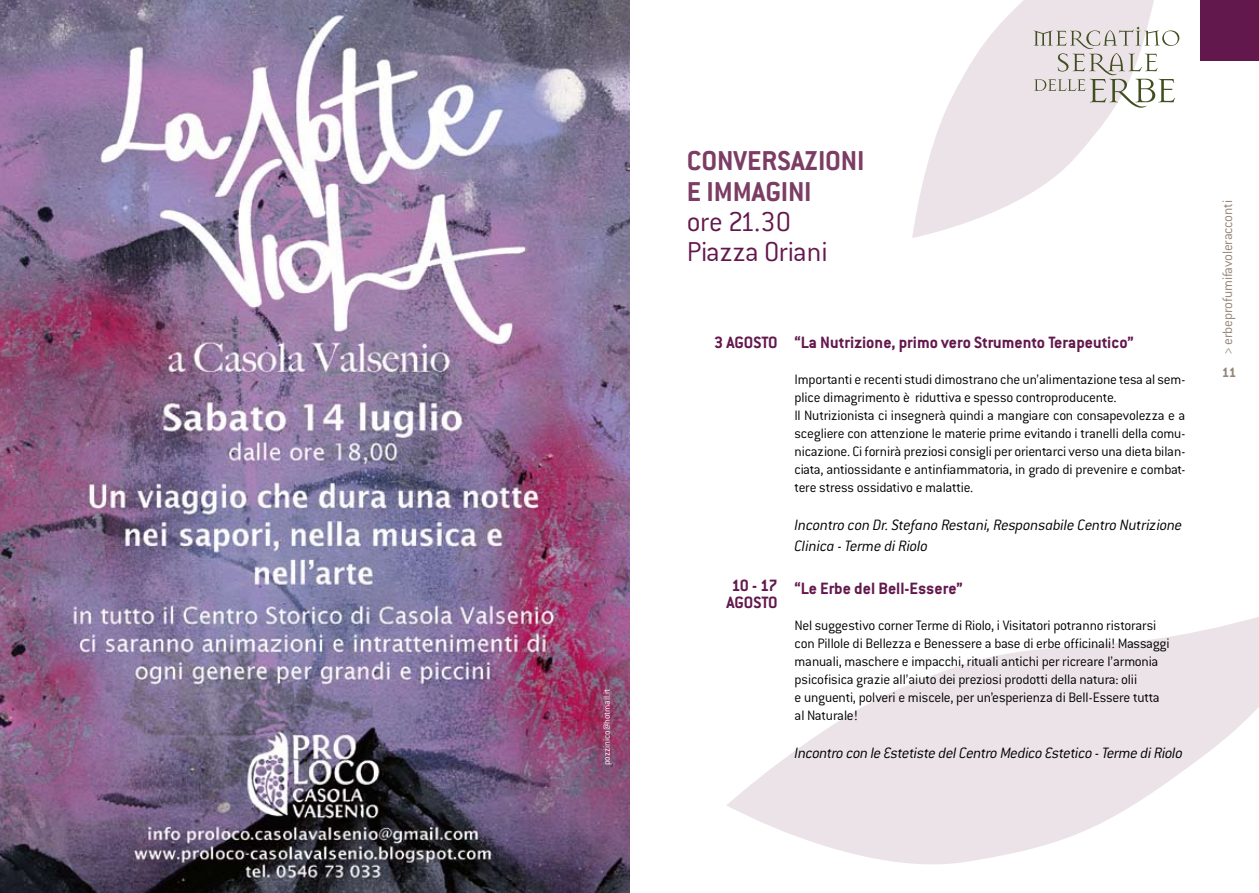
<style>
.page{position:relative;width:1259px;height:893px;background:#fff}
.page>*{position:absolute;margin:0;border:0;box-sizing:border-box;transform-origin:0 0}
.t1{font:700 30px/31.5px "Conduit ITC";color:#7c3d64}
.t2{font:300 30px/30px "Conduit ITC";letter-spacing:-.005em;color:#63184d}
.t3{font:700 18px/16.5px "Conduit ITC";color:#63184d}
.t4{font:italic 300 16.5px/21.6px "Conduit ITC";letter-spacing:-.02em;color:#000}
.t5{font:300 15px/18px "Conduit ITC";letter-spacing:-.015em;color:#000}
.t6{font:300 15px "Conduit ITC";letter-spacing:-.015em;color:#948579}
.t7{font:700 15px "Conduit ITC";color:#948579}
.t8{font:300 9.75px "Conduit ITC";letter-spacing:-.01em;color:#fff}
</style>
<div class="page">
<img style="left:0;top:0;width:629px;height:893px">
<svg style="left:727px;top:617px;width:532px;height:248px;fill:#ece3e8"></svg>
<svg style="left:912px;top:0;width:242px;height:238px"></svg>
<svg style="left:1033px;top:27px;width:146px;height:81px"></svg>
<div style="left:1201px;top:0;width:58px;height:61px;background:#63184d"></div>
<p class="t8" style="left:601px;top:765px;width:77px;rotate:-90deg">pozzinico@hotmail.it</p>
<h1 class="t1" style="left:687px;top:144px;width:179px">CONVERSAZIONI<br>E IMMAGINI</h1>
<h1 class="t2" style="left:687px;top:207px;width:142px">ore 21.30<br>Piazza Oriani</h1>
<p class="t3" style="left:714px;top:333px;width:65px">3 AGOSTO</p>
<p class="t3" style="left:726px;top:577px;width:53px">10 - 17<br>AGOSTO</p>
<p class="t3" style="left:794px;top:334px;width:341px">“La Nutrizione, primo vero Strumento Terapeutico”</p>
<p class="t5" style="left:794px;top:370px;width:392px">Importanti e recenti studi dimostrano che un’alimentazione tesa al sem&shy;plice dimagrimento è riduttiva e spesso controproducente.<br>Il Nutrizionista ci insegnerà quindi a mangiare con consapevolezza e a scegliere con attenzione le materie prime evitando i tranelli della comu&shy;nicazione. Ci fornirà preziosi consigli per orientarci verso una dieta bilan&shy;ciata, antiossidante e antinfiammatoria, in grado di prevenire e combat&shy;tere stress ossidativo e malattie.</p>
<p class="t4" style="left:794px;top:514px;width:389px">Incontro con Dr. Stefano Restani, Responsabile Centro Nutrizione<br>Clinica - Terme di Riolo</p>
<p class="t3" style="left:794px;top:580px;width:170px">“Le Erbe del Bell-Essere”</p>
<p class="t5" style="left:794px;top:616px;width:376px">Nel suggestivo corner Terme di Riolo, i Visitatori potranno ristorarsi con Pillole di Bellezza e Benessere a base di erbe officinali! Massaggi manuali, maschere e impacchi, rituali antichi per ricreare l’armonia psicofisica grazie all’aiuto dei preziosi prodotti della natura: olii<br>e unguenti, polveri e miscele, per un’esperienza di Bell-Essere tutta al Naturale!</p>
<p class="t4" style="left:794px;top:742px;width:390px">Incontro con le Estetiste del Centro Medico Estetico - Terme di Riolo</p>
<p class="t6" style="left:1219px;top:355px;width:156px;rotate:-90deg">&gt; erbeprofumifavoleracconti</p>
<p class="t7" style="left:1222px;top:364px;width:16px">11</p>
</div>
